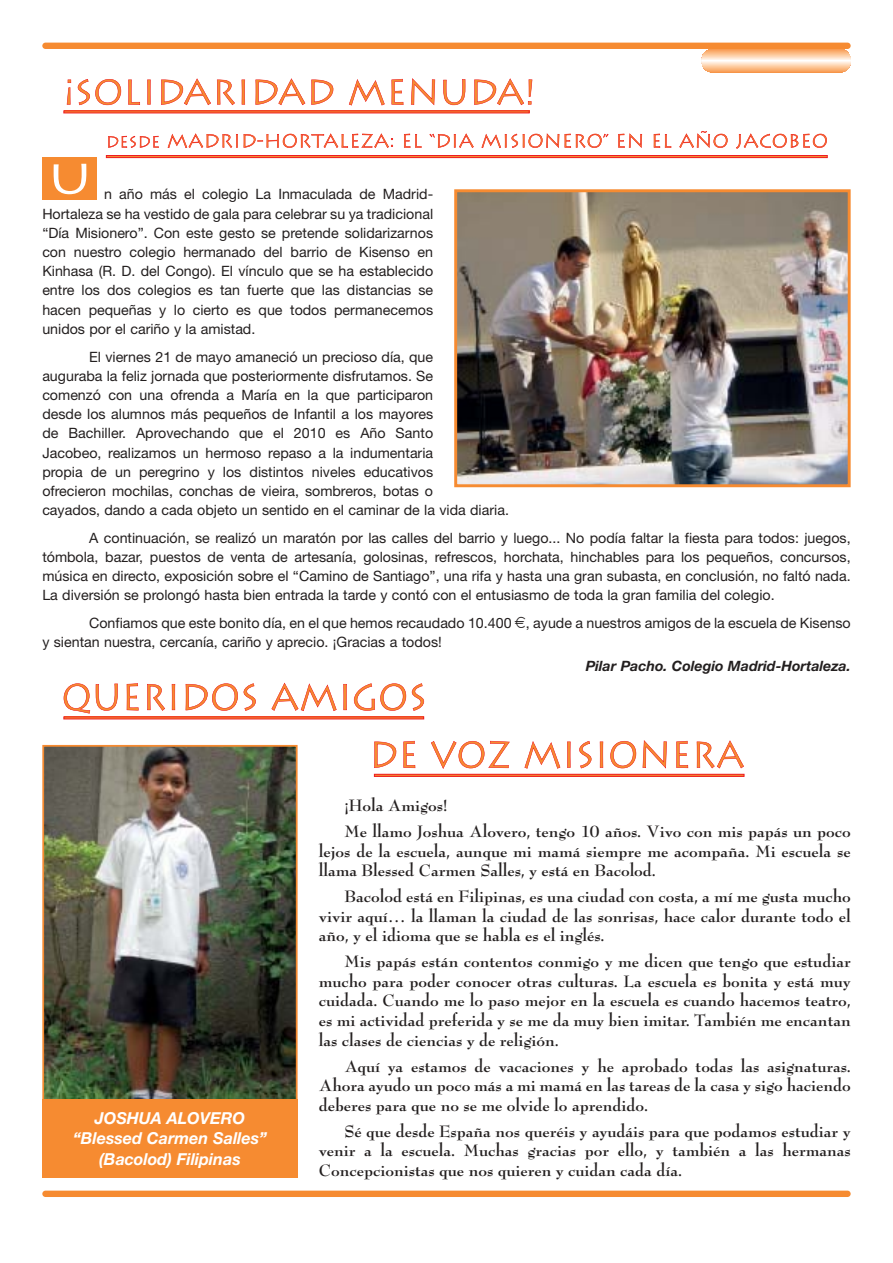
<style>
.page{position:relative;width:893px;height:1263px;background:#fff}
.page>*{position:absolute;margin:0;border:0;box-sizing:border-box;transform-origin:0 0}
.t1{font:42px "Lithos";color:#fff;scale:1.25 1}
.t2{font:700 18px/19.6px "Bernhard Modern";color:#231f1f;text-align:justify}
.t3{font:italic 700 16.5px/20.5px "Helvetica Neue";color:#fff;text-align:center}
.t4{font:14.25px/19.2px "Helvetica Neue";color:#231f1f;text-align:justify}
.t5{font:italic 700 14.25px "Helvetica Neue";color:#231f1f}
.s1{font-family:"Symbeur"}
</style>
<div class="page">
<div style="left:42px;top:43px;width:808px;height:6px;background:#f68b31;border-radius:3px"></div>
<div style="left:701px;top:49px;width:149px;height:23px;background:#f8a260;border-radius:11px"></div>
<div style="left:701px;top:50px;width:149px;height:22px;background:#f89e55;border-radius:11px"></div>
<div style="left:701px;top:50px;width:149px;height:21px;background:#f9a35e;border-radius:11px"></div>
<svg style="left:703px;top:51px;width:146px;height:20px"></svg>
<div style="left:701px;top:53px;width:149px;height:15px;background:#fcbd88"></div>
<div style="left:701px;top:54px;width:149px;height:14px;background:#fcbe8c"></div>
<div style="left:701px;top:54px;width:149px;height:13px;background:#fcc595"></div>
<div style="left:701px;top:55px;width:149px;height:12px;background:#fdc89b"></div>
<div style="left:701px;top:55px;width:149px;height:11px;background:#fdcea6"></div>
<div style="left:701px;top:56px;width:149px;height:10px;background:#fdd1aa"></div>
<div style="left:701px;top:56px;width:149px;height:9px;background:#fed6b4"></div>
<div style="left:701px;top:57px;width:149px;height:8px;background:#fedabb"></div>
<div style="left:701px;top:57px;width:149px;height:7px;background:#fee0c5"></div>
<div style="left:701px;top:58px;width:149px;height:6px;background:#fee3ca"></div>
<div style="left:701px;top:58px;width:149px;height:5px;background:#ffe9d5"></div>
<hr style="left:701px;top:59px;width:149px;height:4px;background:#ffecdb">
<hr style="left:701px;top:59px;width:149px;height:3px;background:#fff1e7">
<hr style="left:701px;top:60px;width:149px;height:1px;background:#fffcf9">
<hr style="left:701px;top:61px;width:149px;height:1px;background:#fff">
<div style="left:42px;top:157px;width:55px;height:43px;background:#f68b31"></div>
<div style="left:42px;top:1191px;width:808px;height:6px;background:#f68b31;border-radius:3px"></div>
<div style="left:64px;top:111px;width:465px;height:2px;border:1px solid #ee1c24"></div>
<svg style="left:67px;top:78px;width:465px;height:28px"></svg>
<div style="left:106px;top:155px;width:721px;height:3px;border:1px solid #ee1c24"></div>
<img style="left:458px;top:193px;width:388px;height:290px">
<div style="left:454px;top:189px;width:396px;height:298px;border:3px solid #f68b31"></div>
<div style="left:64px;top:717px;width:360px;height:2px;border:1px solid #ee1c24"></div>
<div style="left:374px;top:774px;width:370px;height:3px;border:1px solid #ee1c24"></div>
<svg style="left:64px;top:683px;width:360px;height:31px"></svg>
<svg style="left:374px;top:740px;width:370px;height:29px"></svg>
<img style="left:45px;top:748px;width:249px;height:351px">
<div style="left:42px;top:745px;width:255px;height:384px;border:2px solid #f68b31"></div>
<div style="left:42px;top:1099px;width:255px;height:79px;background:#f68b31"></div>
<svg style="left:108px;top:131px;width:718px;height:18px"></svg>
<h1 class="t1" style="left:48px;top:155px;width:36px">U</h1>
<p class="t4" style="left:42px;top:186px;width:392px;text-indent:62px">n año más el colegio La Inmaculada de Madrid-Hortaleza se ha vestido de gala para celebrar su ya tradicional “Día Misionero”. Con este gesto se pretende solidarizarnos con nuestro colegio hermanado del barrio de Kisenso en Kinhasa (R. D. del Congo). El vínculo que se ha establecido entre los dos colegios es tan fuerte que las distancias se hacen pequeñas y lo cierto es que todos permanecemos unidos por el cariño y la amistad.</p>
<p class="t4" style="left:42px;top:348px;width:468px;text-align:left;text-indent:47px">El viernes 21 de mayo amaneció un precioso día, que<br>auguraba la feliz jornada que posteriormente disfrutamos. Se<br>comenzó con una ofrenda a María en la que participaron<br>desde los alumnos más pequeños de Infantil a los mayores<br>de Bachiller. Aprovechando que el 2010 es Año Santo<br>Jacobeo, realizamos un hermoso repaso a la indumentaria<br>propia de un peregrino y los distintos niveles educativos<br>ofrecieron mochilas, conchas de vieira, sombreros, botas o<br>cayados, dando a cada objeto un sentido en el caminar de la vida diaria.</p>
<p class="t4" style="left:42px;top:530px;width:809px;text-indent:47px">A continuación, se realizó un maratón por las calles del barrio y luego... No podía faltar la fiesta para todos: juegos, tómbola, bazar, puestos de venta de artesanía, golosinas, refrescos, horchata, hinchables para los pequeños, concursos, música en directo, exposición sobre el “Camino de Santiago”, una rifa y hasta una gran subasta, en conclusión, no faltó nada.<br>La diversión se prolongó hasta bien entrada la tarde y contó con el entusiasmo de toda la gran familia del colegio.</p>
<p class="t4" style="left:42px;top:615px;width:809px;text-indent:47px">Confiamos que este bonito día, en el que hemos recaudado 10.400 <span class="s1">∑</span>, ayude a nuestros amigos de la escuela de Kisenso y sientan nuestra, cercanía, cariño y aprecio. ¡Gracias a todos!</p>
<p class="t5" style="left:585px;top:661px;width:266px">Pilar Pacho. Colegio Madrid-Hortaleza.</p>
<p class="t3" style="left:73px;top:1109px;width:195px">JOSHUA ALOVERO “Blessed Carmen Salles” (Bacolod) Filipinas</p>
<p class="t2" style="left:344px;top:793px;width:507px;line-height:26px">¡Hola Amigos!<br>Me llamo Joshua Alovero, tengo 10 años. Vivo con mis papás un poco</p>
<p class="t2" style="left:319px;top:841px;width:533px">lejos de la escuela, aunque mi mamá siempre me acompaña. Mi escuela se llama Blessed Carmen Salles, y está en Bacolod.</p>
<p class="t2" style="left:319px;top:887px;width:533px;text-indent:26px">Bacolod está en Filipinas, es una ciudad con costa, a mí me gusta mucho vivir aquí… la llaman la ciudad de las sonrisas, hace calor durante todo el año, y el idioma que se habla es el inglés.</p>
<p class="t2" style="left:319px;top:952px;width:533px;text-indent:26px">Mis papás están contentos conmigo y me dicen que tengo que estudiar mucho para poder conocer otras culturas. La escuela es bonita y está muy cuidada. Cuando me lo paso mejor en la escuela es cuando hacemos teatro, es mi actividad preferida y se me da muy bien imitar. También me encantan las clases de ciencias y de religión.</p>
<p class="t2" style="left:319px;top:1057px;width:533px;text-indent:26px">Aquí ya estamos de vacaciones y he aprobado todas las asignaturas.<br>Ahora ayudo un poco más a mi mamá en las tareas de la casa y sigo haciendo deberes para que no se me olvide lo aprendido.</p>
<p class="t2" style="left:319px;top:1122px;width:533px;text-indent:26px">Sé que desde España nos queréis y ayudáis para que podamos estudiar y venir a la escuela. Muchas gracias por ello, y también a las hermanas Concepcionistas que nos quieren y cuidan cada día.</p>
</div>
